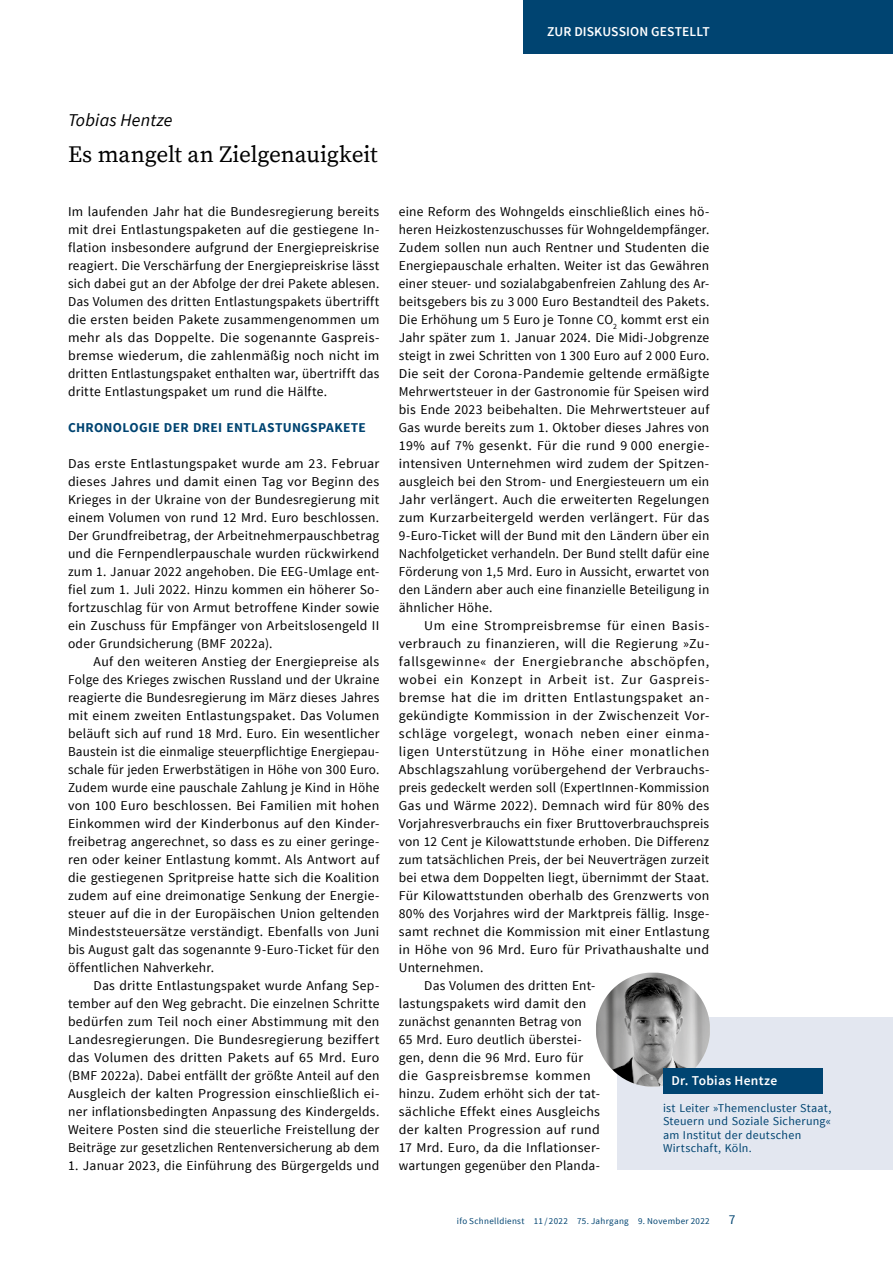
<style>
.page{position:relative;width:893px;height:1263px;background:#fff}
.page>*{position:absolute;margin:0;border:0;box-sizing:border-box;transform-origin:0 0}
.t1{font:23.25px "Source Serif Pro";letter-spacing:-.01em;color:#000}
.t2{font:italic 18px "Source Sans Pro";letter-spacing:.01em;color:#000}
.t3{font:13.5px/18px "Source Sans Pro";letter-spacing:.02em;color:#000;text-align:justify}
.t4{font:13.5px "Source Sans Pro";letter-spacing:.045em;color:#000}
.t5{font:13.5px "Source Sans Pro";letter-spacing:.04em;color:#000}
.t6{font:13.5px "Source Sans Pro";letter-spacing:.05em;color:#000}
.t7{font:600 13.5px "Source Sans Pro";letter-spacing:.01em;color:#fff}
.t8{font:700 13.5px "Source Sans Pro";letter-spacing:.02em;color:#004471}
.t9{font:13.5px "Source Sans Pro";color:#004471}
.t10{font:12px/13.5px "Source Sans Pro";letter-spacing:.02em;color:#004471}
.t11{font:9px "Source Sans Pro";letter-spacing:.035em;color:#004471}
</style>
<div class="page">
<div style="left:523px;top:0;width:370px;height:54px;background:#004471"></div>
<div style="left:617px;top:1017px;width:276px;height:153px;background:#e3e7f0"></div>
<img style="left:596px;top:973px;width:114px;height:113px">
<div style="left:663px;top:1068px;width:159px;height:26px;background:#004471"></div>
<p class="t7" style="left:547px;top:23px;width:164px">ZUR DISKUSSION GESTELLT</p>
<h2 class="t2" style="left:68px;top:109px;width:106px">Tobias Hentze</h2>
<h1 class="t1" style="left:68px;top:140px;width:311px">Es mangelt an Zielgenauigkeit</h1>
<p class="t3" style="left:68px;top:203px;width:313px">Im laufenden Jahr hat die Bundesregierung bereits mit drei Entlastungspaketen auf die gestiegene In&shy;flation insbesondere aufgrund der Energiepreiskrise reagiert. Die Verschärfung der Energiepreiskrise lässt sich dabei gut an der Abfolge der drei Pakete ablesen.<br>Das Volumen des dritten Entlastungspakets übertrifft die ersten beiden Pakete zusammengenommen um mehr als das Doppelte. Die sogenannte Gaspreis&shy;bremse wiederum, die zahlenmäßig noch nicht im dritten Entlastungspaket enthalten war, übertrifft das dritte Entlastungspaket um rund die Hälfte.</p>
<p class="t8" style="left:68px;top:419px;width:299px">CHRONOLOGIE DER DREI ENTLASTUNGSPAKETE</p>
<p class="t3" style="left:68px;top:455px;width:313px">Das erste Entlastungspaket wurde am 23. Februar dieses Jahres und damit einen Tag vor Beginn des Krieges in der Ukraine von der Bundesregierung mit einem Volumen von rund 12 Mrd. Euro beschlossen.<br>Der Grundfreibetrag, der Arbeitnehmerpauschbetrag und die Fernpendlerpauschale wurden rückwirkend zum 1. Januar 2022 angehoben. Die EEG-Umlage ent&shy;fiel zum 1. Juli 2022. Hinzu kommen ein höherer So&shy;fortzuschlag für von Armut betroffene Kinder sowie ein Zuschuss für Empfänger von Arbeitslosengeld II oder Grundsicherung (BMF 2022a).</p>
<p class="t3" style="left:68px;top:653px;width:313px;text-indent:26px">Auf den weiteren Anstieg der Energiepreise als Folge des Krieges zwischen Russland und der Ukraine reagierte die Bundesregierung im März dieses Jahres mit einem zweiten Entlastungspaket. Das Volumen beläuft sich auf rund 18 Mrd. Euro. Ein wesentlicher Baustein ist die einmalige steuerpflichtige Energiepau&shy;schale für jeden Erwerbstätigen in Höhe von 300 Euro.<br>Zudem wurde eine pauschale Zahlung je Kind in Höhe von 100 Euro beschlossen. Bei Familien mit hohen Einkommen wird der Kinderbonus auf den Kinder&shy;freibetrag angerechnet, so dass es zu einer geringe&shy;ren oder keiner Entlastung kommt. Als Antwort auf die gestiegenen Spritpreise hatte sich die Koalition zudem auf eine dreimonatige Senkung der Energie&shy;steuer auf die in der Europäischen Union geltenden Mindeststeuersätze verständigt. Ebenfalls von Juni bis August galt das sogenannte 9-Euro-Ticket für den öffentlichen Nahverkehr.</p>
<p class="t3" style="left:68px;top:977px;width:313px;text-indent:26px">Das dritte Entlastungspaket wurde Anfang Sep&shy;tember auf den Weg gebracht. Die einzelnen Schritte bedürfen zum Teil noch einer Abstimmung mit den Landesregierungen. Die Bundesregierung beziffert das Volumen des dritten Pakets auf 65 Mrd. Euro (BMF 2022a). Dabei entfällt der größte Anteil auf den Ausgleich der kalten Progression einschließlich ei&shy;ner inflationsbedingten Anpassung des Kindergelds.<br>Weitere Posten sind die steuerliche Freistellung der Beiträge zur gesetzlichen Rentenversicherung ab dem</p>
<p class="t3" style="left:68px;top:1157px;width:313px">1. Januar 2023, die Einführung des Bürgergelds und</p>
<p class="t3" style="left:399px;top:203px;width:312px">eine Reform des Wohngelds einschließlich eines hö&shy;heren Heizkostenzuschusses für Wohngeldempfänger.<br>Zudem sollen nun auch Rentner und Studenten die Energiepauschale erhalten. Weiter ist das Gewähren einer steuer- und sozialabgabenfreien Zahlung des Ar&shy;beitsgebers bis zu 3 000 Euro Bestandteil des Pakets.<br>Die Erhöhung um 5 Euro je Tonne CO<sub>2</sub> kommt erst ein Jahr später zum 1. Januar 2024. Die Midi-Jobgrenze steigt in zwei Schritten von 1 300 Euro auf 2 000 Euro.<br>Die seit der Corona-Pandemie geltende ermäßigte Mehrwertsteuer in der Gastronomie für Speisen wird bis Ende 2023 beibehalten. Die Mehrwertsteuer auf Gas wurde bereits zum 1. Oktober dieses Jahres von 19% auf 7% gesenkt. Für die rund 9 000 energie&shy;intensiven Unternehmen wird zudem der Spitzen&shy;ausgleich bei den Strom- und Energiesteuern um ein Jahr verlängert. Auch die erweiterten Regelungen zum Kurzarbeitergeld werden verlängert. Für das 9-Euro-Ticket will der Bund mit den Ländern über ein Nachfolgeticket verhandeln. Der Bund stellt dafür eine Förderung von 1,5 Mrd. Euro in Aussicht, erwartet von den Ländern aber auch eine finanzielle Beteiligung in ähnlicher Höhe.</p>
<p class="t5" style="left:424px;top:617px;width:286px">Um eine Strompreisbremse für einen Basis-</p>
<p class="t3" style="left:399px;top:635px;width:312px">verbrauch zu finanzieren, will die Regierung »Zu-</p>
<p class="t6" style="left:399px;top:653px;width:312px">fallsgewinne« der Energiebranche abschöpfen,</p>
<p class="t4" style="left:399px;top:671px;width:312px">wobei ein Konzept in Arbeit ist. Zur Gaspreis-</p>
<p class="t3" style="left:399px;top:689px;width:312px">bremse hat die im dritten Entlastungspaket an-</p>
<p class="t3" style="left:399px;top:707px;width:312px">gekündigte Kommission in der Zwischenzeit Vor-</p>
<p class="t4" style="left:399px;top:725px;width:312px">schläge vorgelegt, wonach neben einer einma-</p>
<p class="t5" style="left:399px;top:743px;width:312px">ligen Unterstützung in Höhe einer monatlichen</p>
<p class="t3" style="left:399px;top:761px;width:312px">Abschlagszahlung vorübergehend der Verbrauchs-</p>
<p class="t3" style="left:399px;top:779px;width:312px">preis gedeckelt werden soll (ExpertInnen-Kommission</p>
<p class="t3" style="left:399px;top:797px;width:312px">Gas und Wärme 2022). Demnach wird für 80% des</p>
<p class="t3" style="left:399px;top:815px;width:312px">Vorjahresverbrauchs ein fixer Bruttoverbrauchspreis</p>
<p class="t3" style="left:399px;top:833px;width:312px">von 12 Cent je Kilowattstunde erhoben. Die Differenz</p>
<p class="t3" style="left:399px;top:851px;width:312px">zum tatsächlichen Preis, der bei Neuverträgen zurzeit</p>
<p class="t3" style="left:399px;top:869px;width:312px">bei etwa dem Doppelten liegt, übernimmt der Staat.</p>
<p class="t3" style="left:399px;top:887px;width:312px">Für Kilowattstunden oberhalb des Grenzwerts von</p>
<p class="t3" style="left:399px;top:905px;width:312px">80% des Vorjahres wird der Marktpreis fällig. Insge-</p>
<p class="t3" style="left:399px;top:923px;width:312px">samt rechnet die Kommission mit einer Entlastung</p>
<p class="t3" style="left:399px;top:941px;width:312px">in Höhe von 96 Mrd. Euro für Privathaushalte und</p>
<p class="t3" style="left:399px;top:959px;width:86px">Unternehmen.</p>
<p class="t3" style="left:424px;top:977px;width:172px">Das Volumen des dritten Ent-</p>
<p class="t3" style="left:399px;top:995px;width:189px">lastungspakets wird damit den</p>
<p class="t3" style="left:399px;top:1013px;width:185px">zunächst genannten Betrag von</p>
<p class="t3" style="left:399px;top:1031px;width:185px">65 Mrd. Euro deutlich überstei-</p>
<p class="t3" style="left:399px;top:1049px;width:186px">gen, denn die 96 Mrd. Euro für</p>
<p class="t6" style="left:399px;top:1067px;width:194px">die Gaspreisbremse kommen</p>
<p class="t3" style="left:399px;top:1085px;width:203px">hinzu. Zudem erhöht sich der tat-</p>
<p class="t3" style="left:399px;top:1103px;width:203px">sächliche Effekt eines Ausgleichs</p>
<p class="t3" style="left:399px;top:1121px;width:203px">der kalten Progression auf rund</p>
<p class="t3" style="left:399px;top:1139px;width:203px">17 Mrd. Euro, da die Inflationser-</p>
<p class="t3" style="left:399px;top:1157px;width:203px">wartungen gegenüber den Planda-</p>
<p class="t7" style="left:671px;top:1072px;width:107px">Dr. Tobias Hentze</p>
<p class="t10" style="left:663px;top:1101px;width:170px">ist Leiter »Themencluster Staat,<br>Steuern und Soziale Sicherung« am Institut der deutschen<br>Wirtschaft, Köln.</p>
<p class="t11" style="left:457px;top:1215px;width:254px">ifo Schnelldienst 11 / 2022 75. Jahrgang 9. November 2022</p>
<p class="t9" style="left:729px;top:1211px;width:8px">7</p>
</div>
